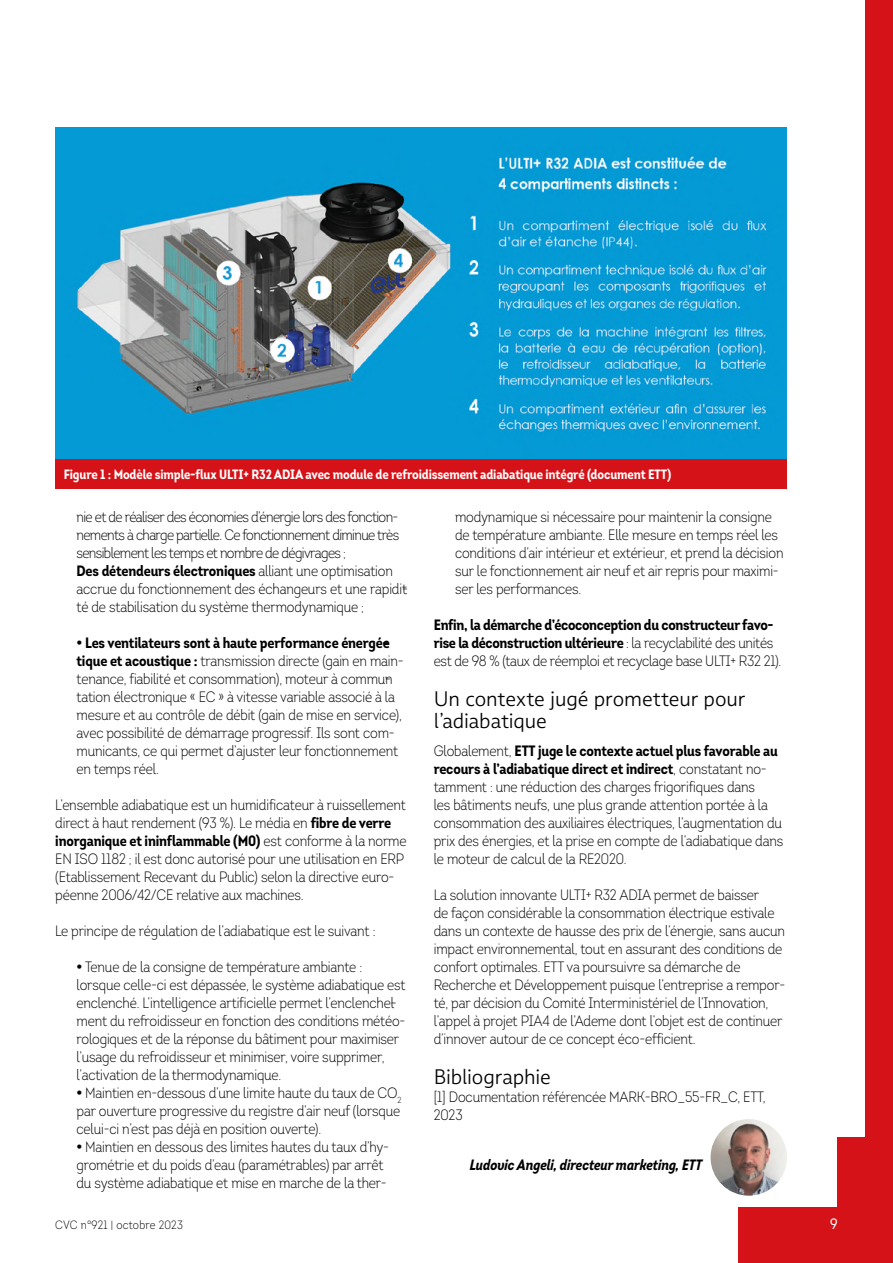
<style>
.page{position:relative;width:893px;height:1263px;background:#fff}
.page>*{position:absolute;margin:0;border:0;box-sizing:border-box;transform-origin:0 0}
.INTER_DOS{font:300 21px/22.5px "Multiple Sans Pro";letter-spacing:-.005em;color:#000}
.TEXTE_COURANT{font:300 15px/18px "Intro Cond";letter-spacing:-.01em;color:#000}
.TEXTE_COURANT-2{font:300 15px/18px "Intro Cond";letter-spacing:-.04em;color:#000}
.TEXTE_COURANT-3{font:700 15px/18px "Intro Cond";letter-spacing:-.02em;color:#000}
.SIGNATURE{font:italic 700 15px "Intro Cond";letter-spacing:-.01em;color:#000}
.t1{font:15px "Intro Cond";color:#fff}
.LEGENDE{font:700 13.5px "Intro Cond";letter-spacing:-.01em;color:#fff}
.t2{font:300 12px "Intro Cond";letter-spacing:.02em;color:#000}
.s1{font-weight:700}
.s2{font-weight:300}
</style>
<div class="page">
<div style="left:865px;top:0;width:28px;height:1204px;background:#d41217"></div>
<div style="left:738px;top:1208px;width:155px;height:55px;background:#d41217"></div>
<div style="left:838px;top:1137px;width:55px;height:71px;background:#d41217"></div>
<img style="left:55px;top:127px;width:732px;height:332px">
<div style="left:55px;top:459px;width:732px;height:30px;background:#d41217"></div>
<img style="left:711px;top:1119px;width:76px;height:77px;border-radius:38px">
<p class="LEGENDE" style="left:64px;top:465px;width:609px">Figure 1 : Modèle simple-flux ULTI+ R32 ADIA avec module de refroidissement adiabatique intégré (document ETT)</p>
<p class="TEXTE_COURANT-2" style="left:77px;top:508px;width:333px">nie et de réaliser des économies d’énergie lors des fonction&shy;nements à charge partielle. Ce fonctionnement diminue très sensiblement les temps et nombre de dégivrages ;<br><span class="s1">Des détendeurs électroniques</span> alliant une optimisation accrue du fonctionnement des échangeurs et une rapidi&shy;té de stabilisation du système thermodynamique ;</p>
<p class="TEXTE_COURANT" style="left:77px;top:634px;width:329px"><span class="s1">• Les ventilateurs sont à haute performance énergé&shy;tique et acoustique :</span> transmission directe (gain en main&shy;tenance, fiabilité et consommation), moteur à commu&shy;tation électronique « EC » à vitesse variable associé à la mesure et au contrôle de débit (gain de mise en service), avec possibilité de démarrage progressif. Ils sont com&shy;municants, ce qui permet d’ajuster leur fonctionnement en temps réel.</p>
<p class="TEXTE_COURANT" style="left:55px;top:796px;width:353px">L’ensemble adiabatique est un humidificateur à ruissellement direct à haut rendement (93 %). Le média en <span class="s1">fibre de verre inorganique et ininflammable (M0)</span> est conforme à la norme EN ISO 1182 ; il est donc autorisé pour une utilisation en ERP (Etablissement Recevant du Public) selon la directive euro&shy;péenne 2006/42/CE relative aux machines.</p>
<p class="TEXTE_COURANT" style="left:55px;top:922px;width:322px">Le principe de régulation de l’adiabatique est le suivant :</p>
<p class="TEXTE_COURANT" style="left:77px;top:958px;width:331px"><span class="s1">•</span> Tenue de la consigne de température ambiante : lorsque celle-ci est dépassée, le système adiabatique est enclenché. L’intelligence artificielle permet l’enclenche&shy;ment du refroidisseur en fonction des conditions météo&shy;rologiques et de la réponse du bâtiment pour maximiser l’usage du refroidisseur et minimiser, voire supprimer, l’activation de la thermodynamique.</p>
<p class="TEXTE_COURANT" style="left:77px;top:1084px;width:326px;text-align:justify"><span class="s1">•</span> Maintien en-dessous d’une limite haute du taux de CO<sub>2 </sub>par ouverture progressive du registre d’air neuf (lorsque celui-ci n’est pas déjà en position ouverte).</p>
<p class="TEXTE_COURANT" style="left:77px;top:1138px;width:314px"><span class="s1">•</span> Maintien en dessous des limites hautes du taux d’hy&shy;grométrie et du poids d’eau (paramétrables) par arrêt du système adiabatique et mise en marche de la ther-</p>
<p class="TEXTE_COURANT" style="left:455px;top:508px;width:330px">modynamique si nécessaire pour maintenir la consigne de température ambiante. Elle mesure en temps réel les conditions d’air intérieur et extérieur, et prend la décision sur le fonctionnement air neuf et air repris pour maximi&shy;ser les performances.</p>
<p class="TEXTE_COURANT-3" style="left:434px;top:616px;width:349px">Enfin, la démarche d’écoconception du constructeur favo&shy;rise la déconstruction ultérieure <span class="s2">: la recyclabilité des unités est de 98 % (taux de réemploi et recyclage base ULTI+ R32 21).</span></p>
<p class="INTER_DOS" style="left:434px;top:687px;width:313px">Un contexte jugé prometteur pour l’adiabatique</p>
<p class="TEXTE_COURANT" style="left:434px;top:742px;width:351px">Globalement, <span class="s1">ETT juge le contexte actuel plus favorable au recours à l’adiabatique direct et indirect</span>, constatant no&shy;tamment : une réduction des charges frigorifiques dans<br>les bâtiments neufs, une plus grande attention portée à la consommation des auxiliaires électriques, l’augmentation du prix des énergies, et la prise en compte de l’adiabatique dans le moteur de calcul de la RE2020.</p>
<p class="TEXTE_COURANT" style="left:434px;top:886px;width:353px">La solution innovante ULTI+ R32 ADIA permet de baisser<br>de façon considérable la consommation électrique estivale dans un contexte de hausse des prix de l’énergie, sans aucun impact environnemental, tout en assurant des conditions de confort optimales. ETT va poursuivre sa démarche de Recherche et Développement puisque l’entreprise a rempor&shy;té, par décision du Comité Interministériel de l’Innovation, l’appel à projet PIA4 de l’Ademe dont l’objet est de continuer d’innover autour de ce concept éco-efficient.</p>
<p class="INTER_DOS" style="left:434px;top:1065px;width:119px">Bibliographie</p>
<p class="TEXTE_COURANT" style="left:434px;top:1087px;width:334px">[1] Documentation référencée MARK-BRO_55-FR_C, ETT,<br>2023</p>
<p class="SIGNATURE" style="left:470px;top:1156px;width:234px">Ludovic Angeli, directeur marketing, ETT</p>
<p class="t2" style="left:55px;top:1217px;width:129px">CVC n°921 | octobre 2023</p>
<p class="t1" style="left:830px;top:1215px;width:9px">9</p>
</div>
